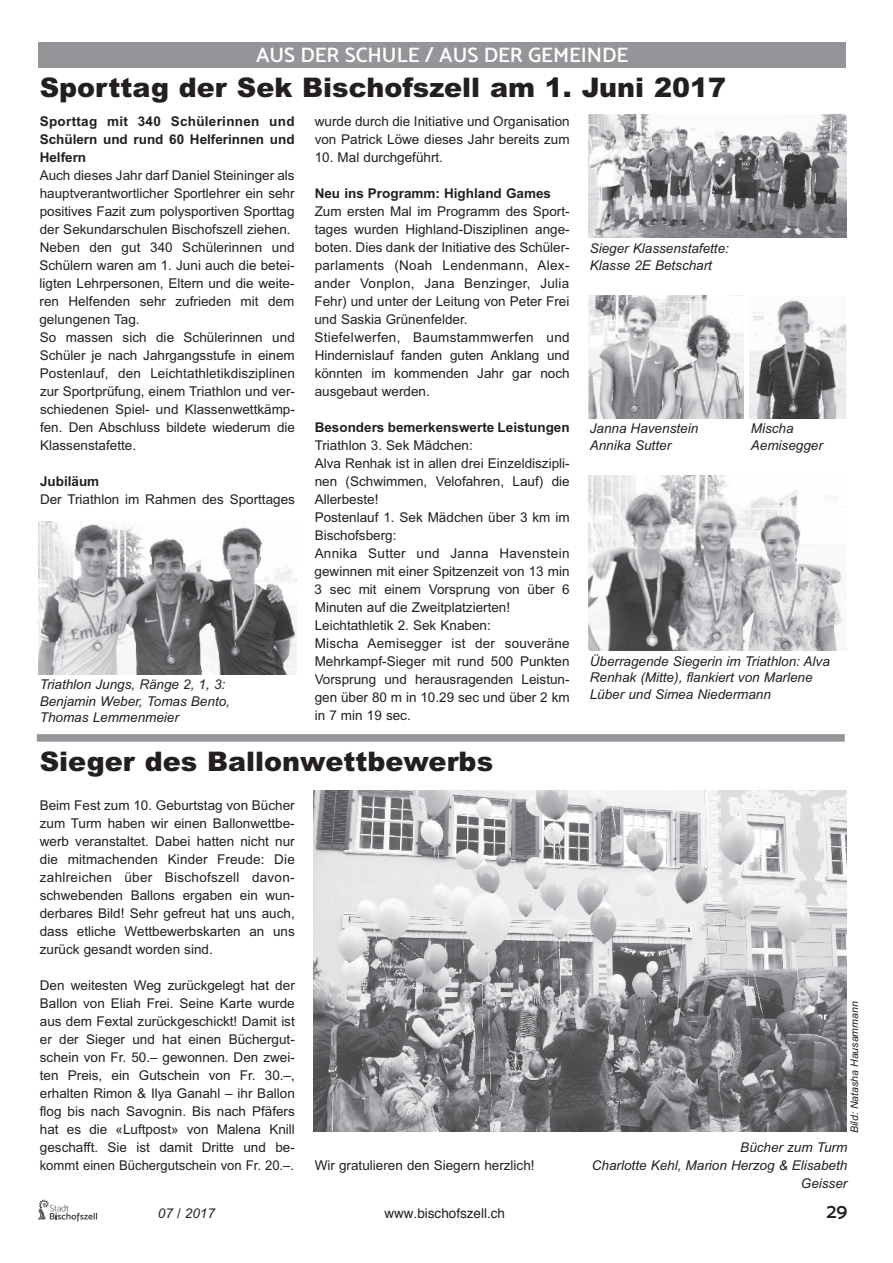
<style>
.page{position:relative;width:893px;height:1263px;background:#fff}
.page>*{position:absolute;margin:0;border:0;box-sizing:border-box;transform-origin:0 0}
.t1{font:900 27px "Arial";color:#231f20}
.t2{font:21px "Mosk Semi Bold 600";color:#fff}
.t3{font:21px "Mosk Semi Bold 600";color:#231f20}
.t4{font:13.5px/18px "Arial";color:#231f20}
.t5{font:italic 13.5px/16.5px "Arial";color:#231f20}
.t6{font:700 13.5px/18px "Arial";color:#231f20;text-align:justify}
.t7{font:13.5px "Helvetica";color:#231f20}
.t8{font:italic 13.5px "Arial";color:#231f20}
.t9{font:italic 10.5px "Arial";color:#231f20}
.s1{font-style:inherit}
</style>
<div class="page">
<svg style="left:38px;top:1200px;width:59px;height:21px"></svg>
<div style="left:38px;top:43px;width:808px;height:25px;background:#939598"></div>
<img style="left:588px;top:476px;width:258px;height:174px">
<img style="left:38px;top:521px;width:258px;height:153px">
<img style="left:588px;top:114px;width:258px;height:124px">
<img style="left:588px;top:296px;width:156px;height:122px">
<img style="left:749px;top:300px;width:97px;height:118px">
<div style="left:37px;top:734px;width:808px;height:8px;background:#939598"></div>
<img style="left:313px;top:791px;width:533px;height:340px">
<h2 class="t2" style="left:256px;top:42px;width:374px">AUS DER SCHULE / AUS DER GEMEINDE</h2>
<h1 class="t1" style="left:40px;top:68px;width:688px">Sporttag der Sek Bischofszell am 1. Juni 2017</h1>
<p class="t6" style="left:40px;top:113px;width:256px">Sporttag mit 340 Schülerinnen und Schülern und rund 60 Helferinnen und Helfern</p>
<p class="t4" style="left:39px;top:166px;width:257px">Auch dieses Jahr darf Daniel Steininger als hauptverantwortlicher Sportlehrer ein sehr positives Fazit zum polysportiven Sporttag der Sekundarschulen Bischofszell ziehen.<br>Neben den gut 340 Schülerinnen und Schülern waren am 1. Juni auch die betei&shy;ligten Lehrpersonen, Eltern und die weite&shy;ren Helfenden sehr zufrieden mit dem gelungenen Tag.<br>So massen sich die Schülerinnen und Schüler je nach Jahrgangsstufe in einem Postenlauf, den Leichtathletikdisziplinen zur Sportprüfung, einem Triathlon und ver&shy;schiedenen Spiel- und Klassenwettkämp&shy;fen. Den Abschluss bildete wiederum die Klassenstafette.</p>
<p class="t6" style="left:40px;top:473px;width:61px">Jubiläum</p>
<p class="t4" style="left:40px;top:490px;width:256px">Der Triathlon im Rahmen des Sporttages</p>
<p class="t4" style="left:315px;top:112px;width:256px">wurde durch die Initiative und Organisation von Patrick Löwe dieses Jahr bereits zum</p>
<p class="t4" style="left:315px;top:148px;width:130px">10. Mal durchgeführt.</p>
<p class="t6" style="left:315px;top:185px;width:238px">Neu ins Programm: Highland Games</p>
<p class="t4" style="left:314px;top:202px;width:257px">Zum ersten Mal im Programm des Sport&shy;tages wurden Highland-Disziplinen ange&shy;boten. Dies dank der Initiative des Schüler&shy;parlaments (Noah Lendenmann, Alex&shy;ander Vonplon, Jana Benzinger, Julia Fehr) und unter der Leitung von Peter Frei und Saskia Grünenfelder.<br>Stiefelwerfen, Baumstammwerfen und Hindernislauf fanden guten Anklang und könnten im kommenden Jahr gar noch ausgebaut werden.</p>
<p class="t6" style="left:315px;top:419px;width:256px">Besonders bemerkenswerte Leistungen</p>
<p class="t4" style="left:315px;top:436px;width:257px">Triathlon 3. Sek Mädchen:<br>Alva Renhak ist in allen drei Einzeldiszipli&shy;nen (Schwimmen, Velofahren, Lauf) die<br>Allerbeste!<br>Postenlauf 1. Sek Mädchen über 3 km im<br>Bischofsberg:<br>Annika Sutter und Janna Havenstein gewinnen mit einer Spitzenzeit von 13 min<br>3 sec mit einem Vorsprung von über 6<br>Minuten auf die Zweitplatzierten!<br>Leichtathletik 2. Sek Knaben:<br>Mischa Aemisegger ist der souveräne<br>Mehrkampf-Sieger mit rund 500 Punkten<br>Vorsprung und herausragenden Leistun&shy;gen über 80 m in 10.29 sec und über 2 km in 7 min 19 sec.</p>
<p class="t5" style="left:590px;top:240px;width:141px">Sieger Klassenstafette:<br>Klasse 2E Betschart</p>
<p class="t5" style="left:590px;top:420px;width:110px">Janna Havenstein<br>Annika Sutter</p>
<p class="t5" style="left:751px;top:420px;width:74px">Mischa<br>Aemisegger</p>
<p class="t5" style="left:590px;top:653px;width:242px">Überragende Siegerin im Triathlon: Alva<br>Renhak (Mitte), flankiert von Marlene<br>Lüber und Simea Niedermann</p>
<p class="t5" style="left:40px;top:676px;width:192px">Triathlon Jungs, Ränge 2, 1, 3:<br>Benjamin Weber, Tomas Bento,<br>Thomas Lemmenmeier</p>
<h1 class="t1" style="left:40px;top:742px;width:455px">Sieger des Ballonwettbewerbs</h1>
<p class="t4" style="left:40px;top:796px;width:257px;text-align:justify">Beim Fest zum 10. Geburtstag von Bücher zum Turm haben wir einen Ballonwettbe&shy;werb veranstaltet. Dabei hatten nicht nur die mitmachenden Kinder Freude: Die zahlreichen über Bischofszell davon&shy;schwebenden Ballons ergaben ein wun&shy;derbares Bild! Sehr gefreut hat uns auch, dass etliche Wettbewerbskarten an uns zurück gesandt worden sind.</p>
<p class="t4" style="left:40px;top:976px;width:257px;text-align:justify">Den weitesten Weg zurückgelegt hat der Ballon von Eliah Frei. Seine Karte wurde aus dem Fextal zurückgeschickt! Damit ist er der Sieger und hat einen Büchergut&shy;schein von Fr. 50.– gewonnen. Den zwei&shy;ten Preis, ein Gutschein von Fr. 30.–, erhalten Rimon &amp; Ilya Ganahl – ihr Ballon flog bis nach Savognin. Bis nach Pfäfers hat es die «Luftpost» von Malena Knill geschafft. Sie ist damit Dritte und be&shy;kommt einen Büchergutschein von Fr. 20.–.</p>
<p class="t4" style="left:315px;top:1156px;width:221px">Wir gratulieren den Siegern herzlich!</p>
<p class="t9" style="left:847px;top:1133px;width:133px;rotate:-90deg">Bild: Natasha Hausammann</p>
<p class="t5" style="left:592px;top:1138px;width:257px;line-height:18px;text-align:right">Bücher zum Turm<br>Charlotte Kehl, Marion Herzog &amp; Elisabeth<br>Geisser</p>
<p class="t4" style="left:381px;top:1207px;width:122px">www.bischofszell.ch</p>
<h2 class="t3" style="left:824px;top:1200px;width:25px">22 99</h2>
<p class="t5" style="left:169px;top:1208px;width:39px">/ 2017</p>
<p class="t7" style="left:384px;top:1202px;width:122px">www.bischofszell.ch</p>
<p class="t8" style="left:150px;top:1205px;width:66px"><span class="s1">07</span>07 / 2017</p>
</div>
